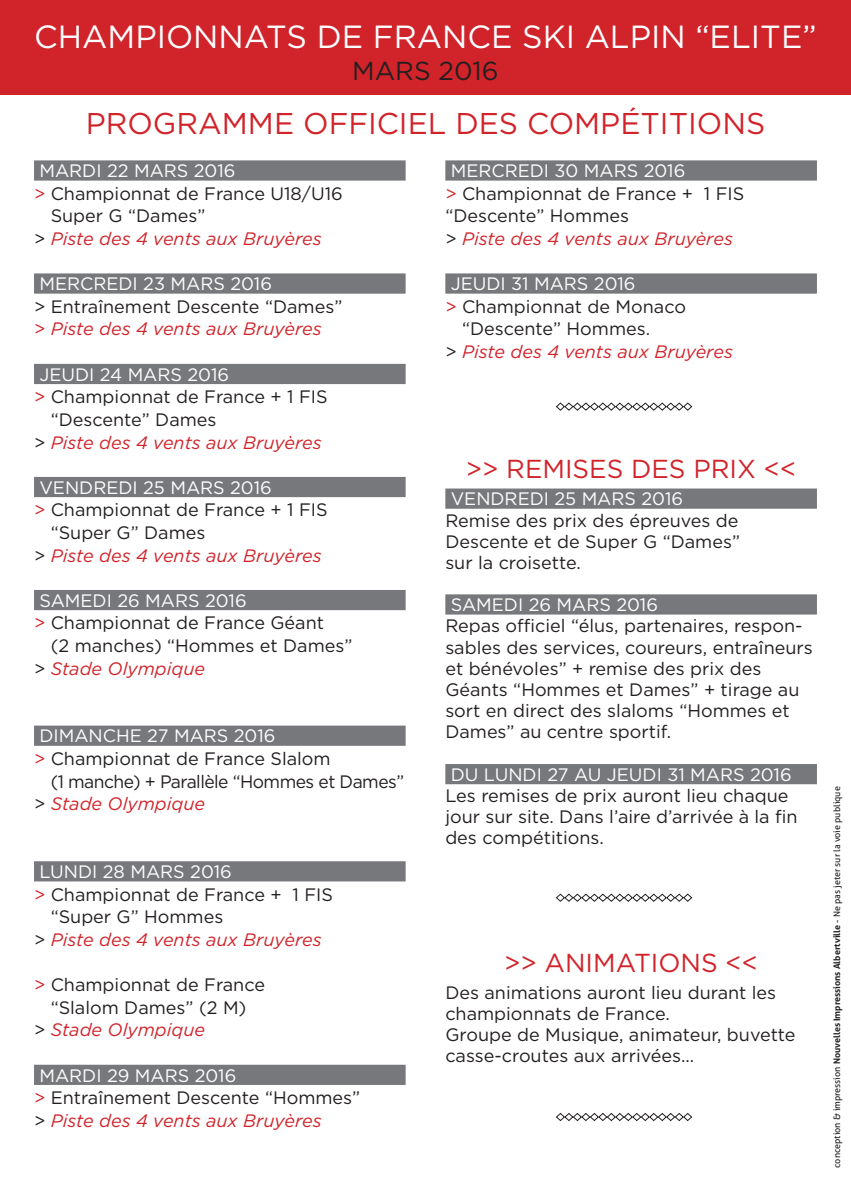
<style>
.page{position:relative;width:851px;height:1191px;background:#fff}
.page>*{position:absolute;margin:0;border:0;box-sizing:border-box;transform-origin:0 0}
.t1{font:32px "Gotham";color:#fff}
.t2{font:30px "Gotham";color:#d1232a}
.t3{font:26px "Gotham";color:#d1232a}
.t4{font:26px "Gotham";color:#231f20}
.t5{font:18px/21.2px "Gotham";color:#231f20}
.t6{font:18px "Gotham";color:#fff}
.t7{font:italic 18px "Gotham";color:#d1232a}
.t8{font:18px "Gotham";letter-spacing:-.03em;color:#231f20}
.t9{font:9px "Aller";color:#231f20}
.s1{color:#d1232a}
.s2{font-style:normal;color:#231f20}
.s3{font-style:italic;color:#d1232a}
.s4{color:#fff}
.s5{font-weight:700}
</style>
<div class="page">
<div style="left:0;top:0;width:850px;height:94px;background:#d1232a"></div>
<div style="left:34px;top:160px;width:371px;height:21px;background:#76787b"></div>
<div style="left:34px;top:273px;width:371px;height:21px;background:#76787b"></div>
<div style="left:34px;top:364px;width:371px;height:20px;background:#76787b"></div>
<div style="left:34px;top:477px;width:371px;height:20px;background:#76787b"></div>
<div style="left:34px;top:590px;width:371px;height:20px;background:#76787b"></div>
<div style="left:34px;top:725px;width:371px;height:21px;background:#76787b"></div>
<div style="left:34px;top:861px;width:371px;height:20px;background:#76787b"></div>
<div style="left:34px;top:1064px;width:371px;height:21px;background:#76787b"></div>
<div style="left:445px;top:160px;width:371px;height:21px;background:#76787b"></div>
<div style="left:445px;top:273px;width:371px;height:21px;background:#76787b"></div>
<div style="left:445px;top:488px;width:371px;height:21px;background:#76787b"></div>
<div style="left:445px;top:594px;width:371px;height:20px;background:#76787b"></div>
<div style="left:445px;top:764px;width:371px;height:20px;background:#76787b"></div>
<svg style="left:556px;top:402px;width:136px;height:9px"></svg>
<svg style="left:556px;top:893px;width:136px;height:9px"></svg>
<svg style="left:556px;top:1113px;width:136px;height:8px"></svg>
<h1 class="t1" style="left:34px;top:16px;width:783px">CHAMPIONNATS DE FRANCE SKI ALPIN “ELITE”</h1>
<h3 class="t4" style="left:352px;top:54px;width:148px">MARS 2016</h3>
<h2 class="t2" style="left:86px;top:104px;width:681px">PROGRAMME OFFICIEL DES COMPÉTITIONS</h2>
<p class="t6" style="left:39px;top:159px;width:197px">MARDI 22 MARS 2016</p>
<p class="t5" style="left:34px;top:182px;width:310px"><span class="s1">&gt;</span> Championnat de France U18/U16</p>
<p class="t5" style="left:51px;top:205px;width:156px">Super G “Dames”</p>
<p class="t7" style="left:34px;top:227px;width:289px"><span class="s2">&gt;</span> Piste des 4 vents aux Bruyères</p>
<p class="t6" style="left:39px;top:272px;width:234px">MERCREDI 23 MARS 2016</p>
<p class="t5" style="left:34px;top:295px;width:310px;line-height:22.6px">&gt; Entraînement Descente “Dames” <span class="s1">&gt;</span> <span class="s3">Piste des 4 vents aux Bruyères</span></p>
<p class="t6" style="left:39px;top:363px;width:191px">JEUDI 24 MARS 2016</p>
<p class="t5" style="left:34px;top:386px;width:295px"><span class="s1">&gt;</span> Championnat de France + 1 FIS</p>
<p class="t5" style="left:51px;top:408px;width:167px">“Descente” Dames</p>
<p class="t7" style="left:34px;top:430px;width:289px"><span class="s2">&gt;</span> Piste des 4 vents aux Bruyères</p>
<p class="t6" style="left:39px;top:476px;width:234px">VENDREDI 25 MARS 2016</p>
<p class="t5" style="left:34px;top:499px;width:295px"><span class="s1">&gt;</span> Championnat de France + 1 FIS</p>
<p class="t5" style="left:51px;top:521px;width:156px">“Super G” Dames</p>
<p class="t7" style="left:34px;top:544px;width:289px"><span class="s2">&gt;</span> Piste des 4 vents aux Bruyères</p>
<p class="t6" style="left:39px;top:589px;width:209px">SAMEDI 26 MARS 2016</p>
<p class="t5" style="left:34px;top:612px;width:291px"><span class="s1">&gt;</span> Championnat de France Géant</p>
<p class="t5" style="left:51px;top:634px;width:303px">(2 manches) “Hommes et Dames”</p>
<p class="t7" style="left:34px;top:657px;width:172px"><span class="s2">&gt;</span> Stade Olympique</p>
<p class="t6" style="left:39px;top:724px;width:237px">DIMANCHE 27 MARS 2016</p>
<p class="t5" style="left:34px;top:747px;width:298px"><span class="s1">&gt;</span> Championnat de France Slalom</p>
<p class="t8" style="left:51px;top:769px;width:355px">(1 manche) + Parallèle “Hommes et Dames”</p>
<p class="t7" style="left:34px;top:792px;width:172px"><span class="s2">&gt;</span> Stade Olympique</p>
<p class="t6" style="left:39px;top:860px;width:194px">LUNDI 28 MARS 2016</p>
<p class="t5" style="left:34px;top:883px;width:300px"><span class="s1">&gt;</span> Championnat de France + 1 FIS</p>
<p class="t5" style="left:51px;top:906px;width:174px">“Super G” Hommes</p>
<p class="t7" style="left:34px;top:928px;width:289px"><span class="s2">&gt;</span> Piste des 4 vents aux Bruyères</p>
<p class="t5" style="left:34px;top:973px;width:232px"><span class="s1">&gt;</span> Championnat de France</p>
<p class="t5" style="left:51px;top:996px;width:197px">“Slalom Dames” (2 M)</p>
<p class="t7" style="left:34px;top:1018px;width:172px"><span class="s2">&gt;</span> Stade Olympique</p>
<p class="t5" style="left:34px;top:1063px;width:328px;line-height:22.6px;text-indent:5px"><span class="s4">MARDI 29 MARS 2016<br></span><span class="s1">&gt;</span> Entraînement Descente “Hommes” &gt; <span class="s3">Piste des 4 vents aux Bruyères</span></p>
<p class="t5" style="left:445px;top:159px;width:300px;line-height:22.6px"><span class="s4">MERCREDI 30 MARS 2016<br></span><span class="s1">&gt;</span> Championnat de France + 1 FIS “Descente” Hommes<br>&gt; <span class="s3">Piste des 4 vents aux Bruyères</span></p>
<p class="t6" style="left:450px;top:272px;width:186px">JEUDI 31 MARS 2016</p>
<p class="t5" style="left:445px;top:295px;width:242px"><span class="s1">&gt;</span> Championnat de Monaco</p>
<p class="t5" style="left:462px;top:318px;width:190px">“Descente” Hommes.</p>
<p class="t7" style="left:445px;top:340px;width:289px"><span class="s2">&gt;</span> Piste des 4 vents aux Bruyères</p>
<h3 class="t3" style="left:466px;top:452px;width:332px">&gt;&gt; REMISES DES PRIX &lt;&lt;</h3>
<p class="t6" style="left:450px;top:487px;width:234px">VENDREDI 25 MARS 2016</p>
<p class="t5" style="left:445px;top:509px;width:296px;text-align:justify">Remise des prix des épreuves de Descente et de Super G “Dames” sur la croisette.</p>
<p class="t6" style="left:450px;top:593px;width:209px">SAMEDI 26 MARS 2016</p>
<p class="t5" style="left:445px;top:615px;width:369px">Repas officiel “élus, partenaires, respon&shy;sables des services, coureurs, entraîneurs et bénévoles” + remise des prix des Géants “Hommes et Dames” + tirage au sort en direct des slaloms “Hommes et Dames” au centre sportif.</p>
<p class="t6" style="left:450px;top:763px;width:342px">DU LUNDI 27 AU JEUDI 31 MARS 2016</p>
<p class="t5" style="left:445px;top:784px;width:354px">Les remises de prix auront lieu chaque jour sur site. Dans l’aire d’arrivée à la fin des compétitions.</p>
<h3 class="t3" style="left:504px;top:945px;width:255px">&gt;&gt; ANIMATIONS &lt;&lt;</h3>
<p class="t5" style="left:445px;top:981px;width:352px">Des animations auront lieu durant les championnats de France.<br>Groupe de Musique, animateur, buvette casse-croutes aux arrivées...</p>
<p class="t9" style="left:831px;top:1167px;width:383px;rotate:-90deg">conception &amp; impression <span class="s5">Nouvelles Impressions Albertville</span> - Ne pas jeter sur la voie publique</p>
</div>
